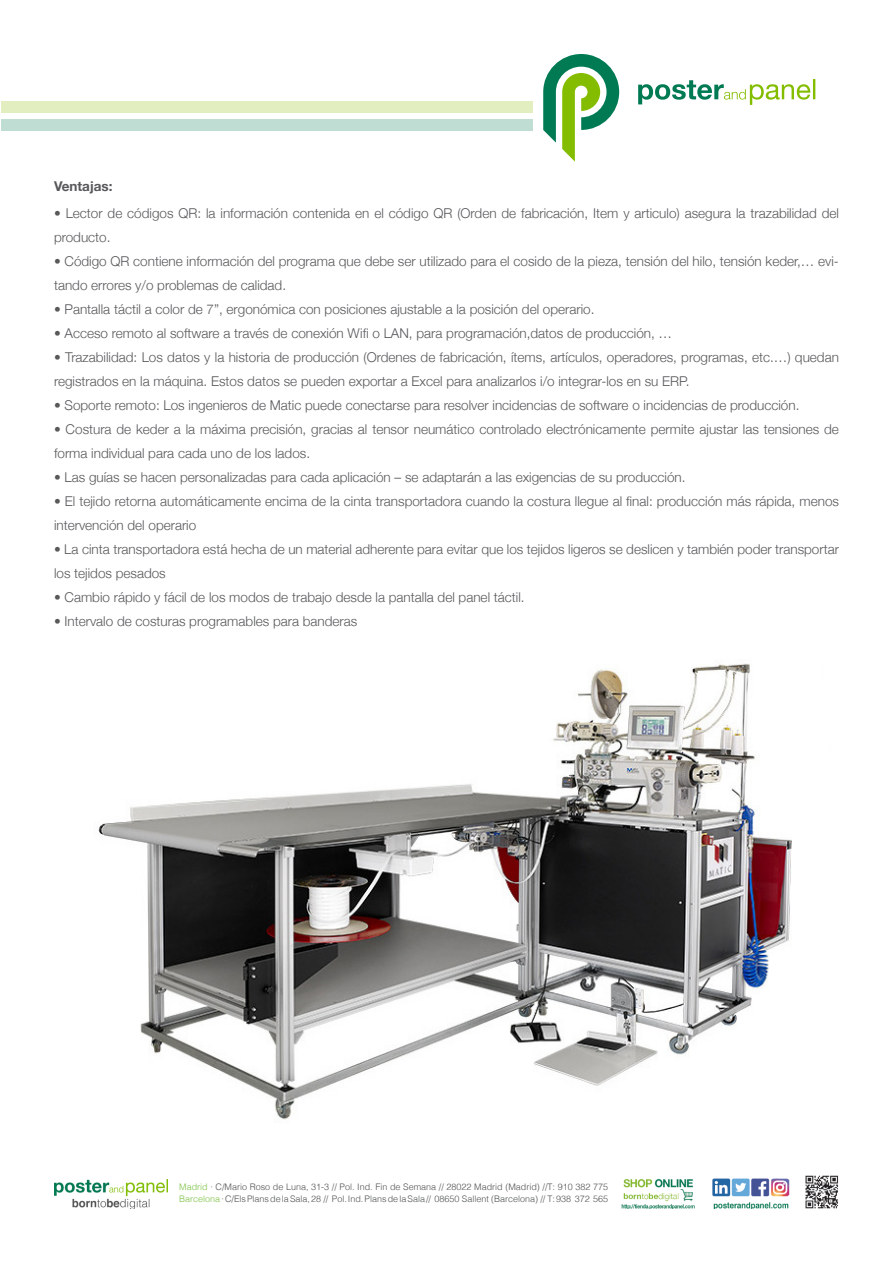
<style>
.page{position:relative;width:893px;height:1263px;background:#fff}
.page>*{position:absolute;margin:0;border:0;box-sizing:border-box;transform-origin:0 0}
.t1{font:300 13.5px/24px "Helvetica Neue";color:#57585a}
.t2{font:700 13.5px "Helvetica Neue";color:#57585a}
.t3{font:300 9px "Helvetica";color:#4f5152}
.s1{color:#7cc243}
</style>
<div class="page">
<svg style="left:638px;top:79px;width:177px;height:26px"></svg>
<svg style="left:543px;top:54px;width:76px;height:108px"></svg>
<div style="left:1px;top:101px;width:532px;height:12px;background:#e2eec0"></div>
<div style="left:1px;top:119px;width:532px;height:12px;background:#c0ddd4"></div>
<img style="left:97px;top:663px;width:695px;height:457px">
<img style="left:712px;top:1178px;width:78px;height:31px">
<img style="left:623px;top:1179px;width:71px;height:23px">
<img style="left:621px;top:1204px;width:74px;height:5px">
<img style="left:805px;top:1175px;width:34px;height:34px">
<img style="left:54px;top:1179px;width:113px;height:30px">
<p class="t2" style="left:54px;top:175px;width:60px">Ventajas:</p>
<p class="t1" style="left:54px;top:200px;width:786px">• Lector de códigos QR: la información contenida en el código QR (Orden de fabricación, Item y articulo) asegura la trazabilidad del producto.</p>
<p class="t1" style="left:54px;top:248px;width:786px">• Código QR contiene información del programa que debe ser utilizado para el cosido de la pieza, tensión del hilo, tensión keder,… evi&shy;tando errores y/o problemas de calidad.</p>
<p class="t1" style="left:54px;top:296px;width:542px">• Pantalla táctil a color de 7”, ergonómica con posiciones ajustable a la posición del operario.</p>
<p class="t1" style="left:54px;top:320px;width:620px">• Acceso remoto al software a través de conexión Wifi o LAN, para programación,datos de producción, …</p>
<p class="t1" style="left:54px;top:344px;width:786px">• Trazabilidad: Los datos y la historia de producción (Ordenes de fabricación, ítems, artículos, operadores, programas, etc.…) quedan registrados en la máquina. Estos datos se pueden exportar a Excel para analizarlos i/o integrar-los en su ERP.</p>
<p class="t1" style="left:54px;top:392px;width:747px">• Soporte remoto: Los ingenieros de Matic puede conectarse para resolver incidencias de software o incidencias de producción.</p>
<p class="t1" style="left:54px;top:416px;width:786px">• Costura de keder a la máxima precisión, gracias al tensor neumático controlado electrónicamente permite ajustar las tensiones de forma individual para cada uno de los lados.</p>
<p class="t1" style="left:54px;top:464px;width:633px">• Las guías se hacen personalizadas para cada aplicación – se adaptarán a las exigencias de su producción.</p>
<p class="t1" style="left:54px;top:488px;width:786px">• El tejido retorna automáticamente encima de la cinta transportadora cuando la costura llegue al final: producción más rápida, menos intervención del operario</p>
<p class="t1" style="left:54px;top:536px;width:786px">• La cinta transportadora está hecha de un material adherente para evitar que los tejidos ligeros se deslicen y también poder transportar los tejidos pesados</p>
<p class="t1" style="left:54px;top:584px;width:472px">• Cambio rápido y fácil de los modos de trabajo desde la pantalla del panel táctil.</p>
<p class="t1" style="left:54px;top:608px;width:305px">• Intervalo de costuras programables para banderas</p>
<p class="t3" style="left:179px;top:1179px;width:430px"><span class="s1">Madrid</span> · C/Mario Roso de Luna, 31-3 // Pol. Ind. Fin de Semana // 28022 Madrid (Madrid) //T: 910 382 775</p>
<p class="t3" style="left:179px;top:1191px;width:430px"><span class="s1">Barcelona</span> · C/Els Plans de la Sala, 28 // Pol. Ind. Plans de la Sala // 08650 Sallent (Barcelona) // T: 938 372 565</p>
</div>
